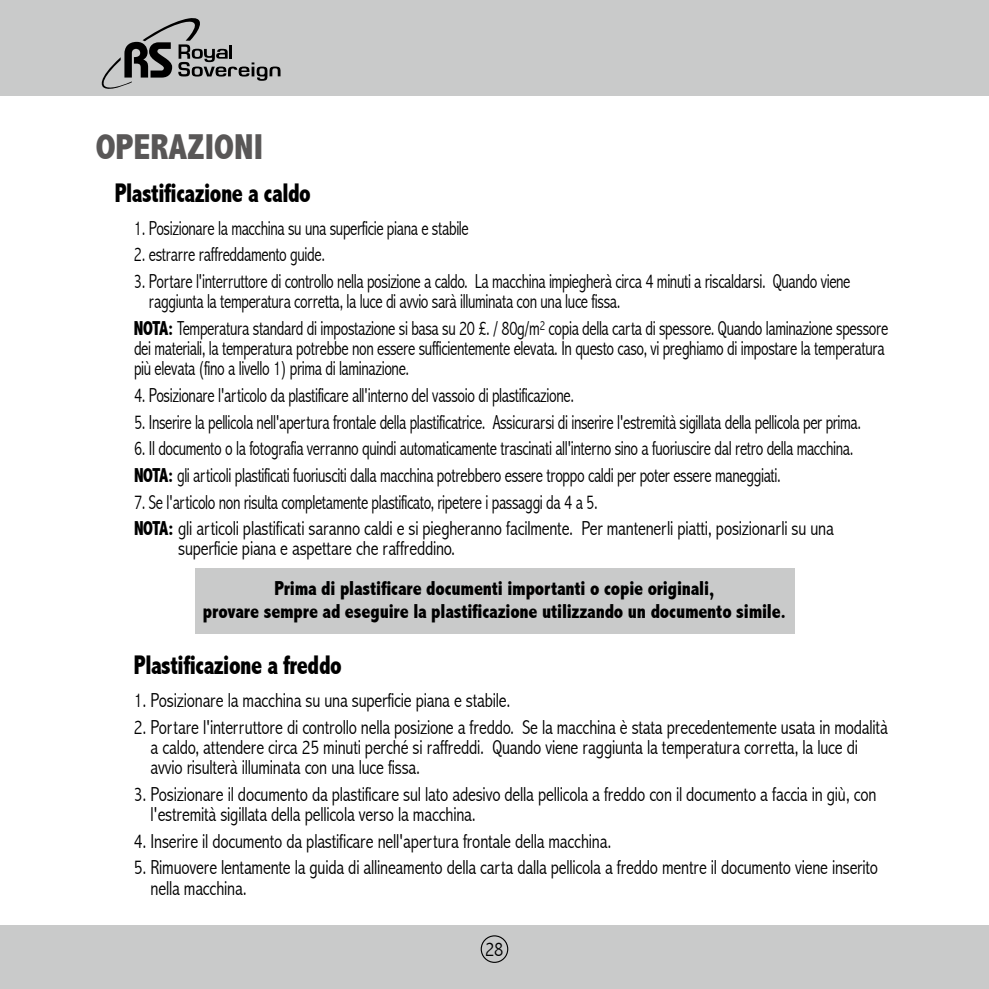
<style>
.page{position:relative;width:989px;height:989px;background:#fff}
.page>*{position:absolute;margin:0;border:0;box-sizing:border-box;transform-origin:0 0}
.t1{font:800 condensed 36px "Abadi";color:#595757}
.t2{font:800 condensed 27px "Abadi";letter-spacing:-.02em;color:#000;scale:.88 1}
.t3{font:300 condensed 20.25px/20.2px "Abadi";letter-spacing:-.02em;color:#000;scale:.88 1}
.t4{font:300 condensed 20.25px/20.2px "Abadi";letter-spacing:-.02em;color:#000;scale:.95 1}
.t5{font:800 condensed 20.25px/23.6px "Abadi";letter-spacing:-.01em;color:#000;text-align:center;scale:.95 1}
.t6{font:300 condensed 20.25px "Abadi";letter-spacing:-.02em;color:#000}
.s1{font-weight:800}
</style>
<div class="page">
<div style="left:0;top:0;width:989px;height:96px;background:#c9caca"></div>
<div style="left:0;top:925px;width:989px;height:64px;background:#c9caca"></div>
<div style="left:481px;top:935px;width:27px;height:28px;border:1px solid #000;border-radius:50%"></div>
<svg style="left:101px;top:18px;width:179px;height:71px"></svg>
<div style="left:195px;top:568px;width:599px;height:66px;background:#c9caca"></div>
<h1 class="t1" style="left:96px;top:127px;width:169px">OPERAZIONI</h1>
<h2 class="t2" style="left:115px;top:177px;width:224px">Plastificazione a caldo</h2>
<p class="t3" style="left:134px;top:218px;width:382px">1. Posizionare la macchina su una superficie piana e stabile</p>
<p class="t3" style="left:134px;top:244px;width:219px">2. estrarre raffreddamento guide.</p>
<p class="t3" style="left:149px;top:271px;width:798px;text-indent:-15px">3. Portare l'interruttore di controllo nella posizione a caldo. La macchina impiegherà circa 4 minuti a riscaldarsi. Quando viene raggiunta la temperatura corretta, la luce di avvio sarà illuminata con una luce fissa.</p>
<p class="t3" style="left:134px;top:318px;width:858px"><span class="s1">NOTA:</span> Temperatura standard di impostazione si basa su 20 £. / 80g/m<sup>2</sup> copia della carta di spessore. Quando laminazione spessore dei materiali, la temperatura potrebbe non essere sufficientemente elevata. In questo caso, vi preghiamo di impostare la temperatura più elevata (fino a livello 1) prima di laminazione.</p>
<p class="t3" style="left:134px;top:385px;width:501px">4. Posizionare l'articolo da plastificare all'interno del vassoio di plastificazione.</p>
<p class="t3" style="left:134px;top:412px;width:828px">5. Inserire la pellicola nell'apertura frontale della plastificatrice. Assicurarsi di inserire l'estremità sigillata della pellicola per prima.</p>
<p class="t3" style="left:134px;top:435px;width:819px;line-height:26.6px">6. Il documento o la fotografia verranno quindi automaticamente trascinati all'interno sino a fuoriuscire dal retro della macchina.<br><span class="s1">NOTA:</span> gli articoli plastificati fuoriusciti dalla macchina potrebbero essere troppo caldi per poter essere maneggiati.</p>
<p class="t3" style="left:134px;top:488px;width:796px;line-height:26.6px">7. Se l'articolo non risulta completamente plastificato, ripetere i passaggi da 4 a 5.<br><span class="s1">NOTA:</span> gli articoli plastificati saranno caldi e si piegheranno facilmente. Per mantenerli piatti, posizionarli su una</p>
<p class="t4" style="left:178px;top:538px;width:293px">superficie piana e aspettare che raffreddino.</p>
<p class="t5" style="left:203px;top:576px;width:615px">Prima di plastificare documenti importanti o copie originali,<br>provare sempre ad eseguire la plastificazione utilizzando un documento simile.</p>
<h2 class="t2" style="left:134px;top:649px;width:238px">Plastificazione a freddo</h2>
<p class="t4" style="left:134px;top:690px;width:398px">1. Posizionare la macchina su una superficie piana e stabile.</p>
<p class="t4" style="left:151px;top:717px;width:777px;text-indent:-17px">2. Portare l'interruttore di controllo nella posizione a freddo. Se la macchina è stata precedentemente usata in modalità a caldo, attendere circa 25 minuti perché si raffreddi. Quando viene raggiunta la temperatura corretta, la luce di avvio risulterà illuminata con una luce fissa.</p>
<p class="t4" style="left:151px;top:784px;width:765px;text-indent:-17px">3. Posizionare il documento da plastificare sul lato adesivo della pellicola a freddo con il documento a faccia in giù, con l'estremità sigillata della pellicola verso la macchina.</p>
<p class="t4" style="left:134px;top:831px;width:504px">4. Inserire il documento da plastificare nell'apertura frontale della macchina.</p>
<p class="t4" style="left:151px;top:857px;width:767px;text-indent:-17px">5. Rimuovere lentamente la guida di allineamento della carta dalla pellicola a freddo mentre il documento viene inserito nella macchina.</p>
<p class="t6" style="left:485px;top:937px;width:20px">28</p>
</div>
